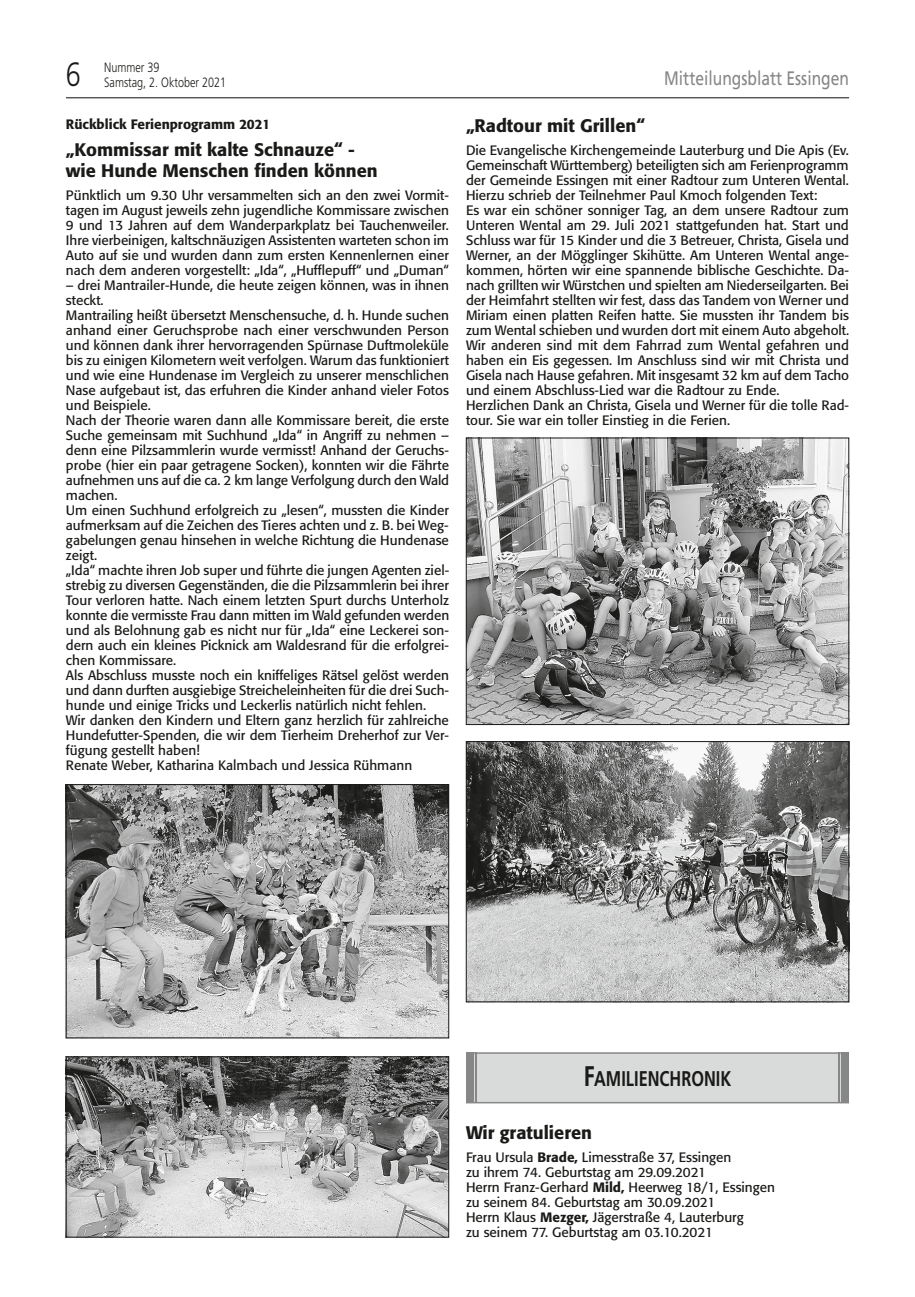
<style>
.page{position:relative;width:915px;height:1297px;background:#fff}
.page>*{position:absolute;margin:0;border:0;box-sizing:border-box;transform-origin:0 0}
.t1{font:300 33.75px "Frutiger";color:#1a1a18;scale:.8 1}
.t2{font:700 21.3px "Frutiger";color:#1a1a18;scale:.77 1}
.t3{font:19.5px "Frutiger";color:#868786;scale:.8 1}
.t4{font:500 18px/21px "Formata";color:#1a1a18}
.t5{font:13.5px/15px "Formata";color:#1a1a18}
.t6{font:300 13.5px "Frutiger";color:#1a1a18;scale:.8 1}
.t7{font:500 13.5px "Formata";color:#1a1a18}
.s1{font-size:28.35px}
.s2{font-weight:500}
</style>
<div class="page">
<hr style="left:66px;top:97px;width:782px;height:1px;background:#1a1a18">
<img style="left:68px;top:786px;width:379px;height:250px">
<div style="left:66px;top:784px;width:383px;height:254px;border:1px solid #1a1a18"></div>
<img style="left:68px;top:1059px;width:379px;height:176px">
<div style="left:66px;top:1057px;width:383px;height:180px;border:1px solid #1a1a18"></div>
<img style="left:468px;top:440px;width:378px;height:283px">
<div style="left:466px;top:438px;width:382px;height:287px;border:1px solid #1a1a18"></div>
<img style="left:468px;top:743px;width:378px;height:257px">
<div style="left:466px;top:741px;width:382px;height:261px;border:1px solid #1a1a18"></div>
<div style="left:467px;top:1054px;width:380px;height:48px;background:#d9dada"></div>
<div style="left:466px;top:1052px;width:382px;height:51px;border:2px solid #868786"></div>
<div style="left:841px;top:1052px;width:7px;height:51px;background:#868786"></div>
<hr style="left:837px;top:1052px;width:2px;height:51px;background:#868786">
<div style="left:466px;top:1052px;width:7px;height:51px;background:#868786"></div>
<hr style="left:475px;top:1052px;width:1px;height:51px;background:#868786">
<h1 class="t1" style="left:66px;top:55px;width:20px">6</h1>
<p class="t6" style="left:104px;top:60px;width:71px">Nummer 39</p>
<p class="t6" style="left:104px;top:75px;width:154px">Samstag, 2. Oktober 2021</p>
<h3 class="t3" style="left:664px;top:67px;width:232px">Mitteilungsblatt Essingen</h3>
<p class="t7" style="left:66px;top:116px;width:206px">Rückblick Ferienprogramm 2021</p>
<h3 class="t4" style="left:66px;top:139px;width:313px">„Kommissar mit kalte Schnauze“ - wie Hunde Menschen finden können</h3>
<p class="t5" style="left:66px;top:188px;width:384px;text-align:justify">Pünktlich um 9.30 Uhr versammelten sich an den zwei Vormit&shy;tagen im August jeweils zehn jugendliche Kommissare zwischen 9 und 13 Jahren auf dem Wanderparkplatz bei Tauchenweiler.<br>Ihre vierbeinigen, kaltschnäuzigen Assistenten warteten schon im Auto auf sie und wurden dann zum ersten Kennenlernen einer nach dem anderen vorgestellt: „Ida“, „Hufflepuff“ und „Duman“</p>
<p class="t5" style="left:66px;top:278px;width:384px">– drei Mantrailer-Hunde, die heute zeigen können, was in ihnen steckt.<br>Mantrailing heißt übersetzt Menschensuche, d. h. Hunde suchen anhand einer Geruchsprobe nach einer verschwunden Person und können dank ihrer hervorragenden Spürnase Duftmoleküle bis zu einigen Kilometern weit verfolgen. Warum das funktioniert und wie eine Hundenase im Vergleich zu unserer menschlichen Nase aufgebaut ist, das erfuhren die Kinder anhand vieler Fotos und Beispiele.<br>Nach der Theorie waren dann alle Kommissare bereit, die erste Suche gemeinsam mit Suchhund „Ida“ in Angriff zu nehmen – denn eine Pilzsammlerin wurde vermisst! Anhand der Geruchs&shy;probe (hier ein paar getragene Socken), konnten wir die Fährte aufnehmen uns auf die ca. 2 km lange Verfolgung durch den Wald machen.<br>Um einen Suchhund erfolgreich zu „lesen“, mussten die Kinder aufmerksam auf die Zeichen des Tieres achten und z. B. bei Weg&shy;gabelungen genau hinsehen in welche Richtung die Hundenase zeigt.<br>„Ida“ machte ihren Job super und führte die jungen Agenten ziel&shy;strebig zu diversen Gegenständen, die die Pilzsammlerin bei ihrer Tour verloren hatte. Nach einem letzten Spurt durchs Unterholz konnte die vermisste Frau dann mitten im Wald gefunden werden und als Belohnung gab es nicht nur für „Ida“ eine Leckerei son&shy;dern auch ein kleines Picknick am Waldesrand für die erfolgrei&shy;chen Kommissare.<br>Als Abschluss musste noch ein kniffeliges Rätsel gelöst werden und dann durften ausgiebige Streicheleinheiten für die drei Such&shy;hunde und einige Tricks und Leckerlis natürlich nicht fehlen.<br>Wir danken den Kindern und Eltern ganz herzlich für zahlreiche Hundefutter-Spenden, die wir dem Tierheim Dreherhof zur Ver&shy;fügung gestellt haben!<br>Renate Weber, Katharina Kalmbach und Jessica Rühmann</p>
<h3 class="t4" style="left:466px;top:115px;width:180px">„Radtour mit Grillen“</h3>
<p class="t5" style="left:466px;top:143px;width:384px">Die Evangelische Kirchengemeinde Lauterburg und Die Apis (Ev.<br>Gemeinschaft Württemberg) beteiligten sich am Ferienprogramm der Gemeinde Essingen mit einer Radtour zum Unteren Wental.<br>Hierzu schrieb der Teilnehmer Paul Kmoch folgenden Text:<br>Es war ein schöner sonniger Tag, an dem unsere Radtour zum Unteren Wental am 29. Juli 2021 stattgefunden hat. Start und Schluss war für 15 Kinder und die 3 Betreuer, Christa, Gisela und Werner, an der Mögglinger Skihütte. Am Unteren Wental ange&shy;kommen, hörten wir eine spannende biblische Geschichte. Da&shy;nach grillten wir Würstchen und spielten am Niederseilgarten. Bei der Heimfahrt stellten wir fest, dass das Tandem von Werner und Miriam einen platten Reifen hatte. Sie mussten ihr Tandem bis zum Wental schieben und wurden dort mit einem Auto abgeholt.<br>Wir anderen sind mit dem Fahrrad zum Wental gefahren und haben ein Eis gegessen. Im Anschluss sind wir mit Christa und Gisela nach Hause gefahren. Mit insgesamt 32 km auf dem Tacho und einem Abschluss-Lied war die Radtour zu Ende.<br>Herzlichen Dank an Christa, Gisela und Werner für die tolle Rad&shy;tour. Sie war ein toller Einstieg in die Ferien.</p>
<h2 class="t2" style="left:583px;top:1065px;width:193px"><span class="s1">F</span>AMILIENCHRONIK</h2>
<h3 class="t4" style="left:466px;top:1122px;width:128px">Wir gratulieren</h3>
<p class="t5" style="left:466px;top:1150px;width:310px">Frau Ursula <span class="s2">Brade,</span> Limesstraße 37, Essingen<br>zu ihrem 74. Geburtstag am 29.09.2021<br>Herrn Franz-Gerhard <span class="s2">Mild,</span> Heerweg 18/1, Essingen zu seinem 84. Geburtstag am 30.09.2021<br>Herrn Klaus <span class="s2">Mezger,</span> Jägerstraße 4, Lauterburg<br>zu seinem 77. Geburtstag am 03.10.2021</p>
</div>
